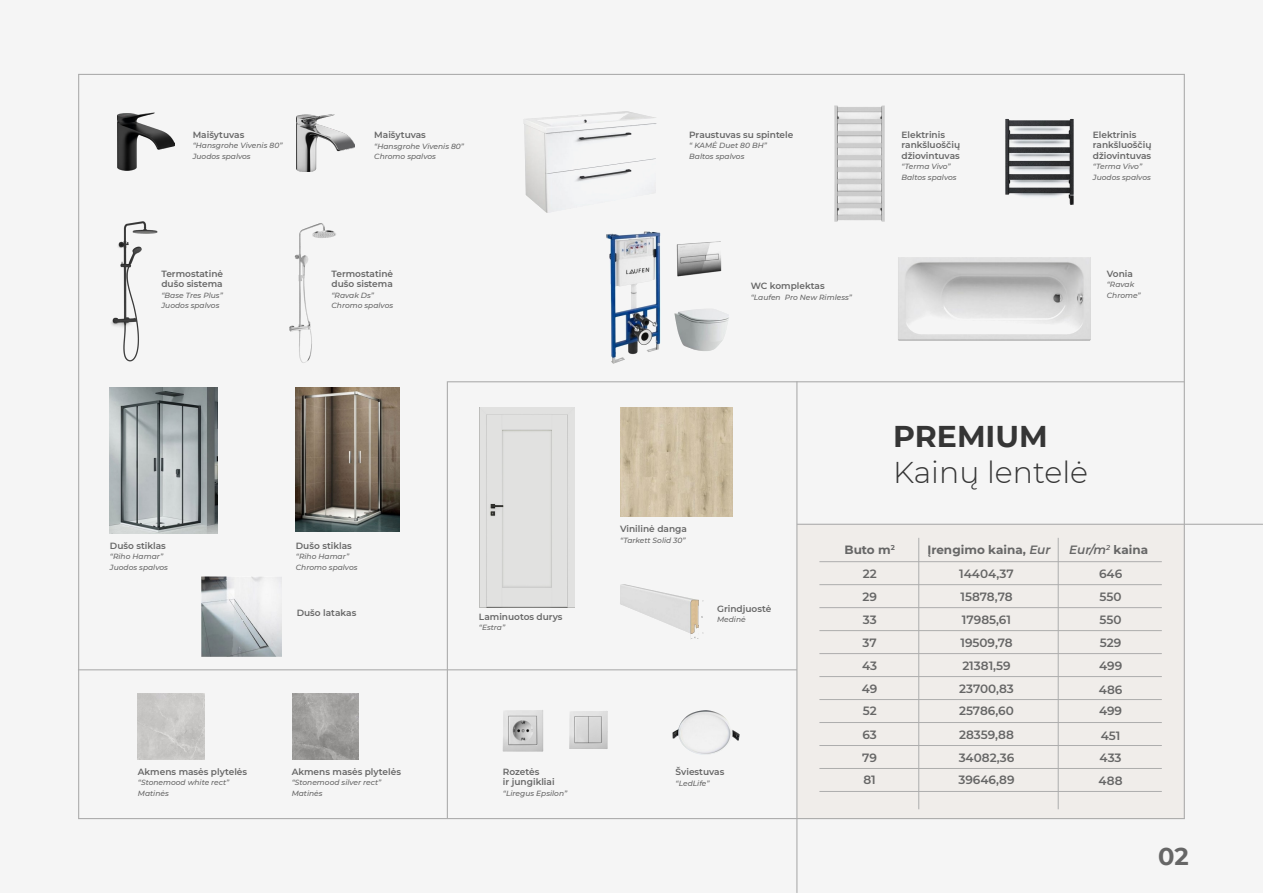
<style>
.page{position:relative;width:1263px;height:893px;background:#f5f5f5}
.page>*{position:absolute;margin:0;border:0;box-sizing:border-box;transform-origin:0 0}
.t1{font:300 30px "Montserrat";color:#353535}
.t2{font:700 30px "Montserrat";color:#353535}
.t3{font:700 24.15px "Montserrat";color:#666}
.t4{font:600 12px/23px "Montserrat";color:#666;text-align:justify}
.t5{font:700 12px "Montserrat";color:#666}
.t6{font:italic 600 12px "Montserrat";color:#666}
.t7{font:600 9px/10.5px "Montserrat";color:#666}
.t8{font:italic 500 7.5px/10.5px "Montserrat";color:#666}
.t9{font:700 7.05px "Montserrat";color:#666}
.s1{font-weight:600;font-style:italic}
.s2{font-weight:700;font-style:normal}
</style>
<div class="page">
<div style="left:797px;top:524px;width:387px;height:295px;background:#f0edea"></div>
<hr style="left:448px;top:381px;width:736px;height:1px;background:#adadad">
<hr style="left:78px;top:669px;width:719px;height:1px;background:#adadad">
<hr style="left:797px;top:524px;width:466px;height:1px;background:#adadad">
<hr style="left:447px;top:381px;width:1px;height:438px;background:#adadad">
<hr style="left:796px;top:381px;width:1px;height:512px;background:#adadad">
<img style="left:78px;top:219px;width:80px;height:144px">
<img style="left:289px;top:223px;width:47px;height:140px">
<img style="left:523px;top:111px;width:134px;height:102px">
<img style="left:202px;top:577px;width:79px;height:79px">
<img style="left:110px;top:387px;width:107px;height:147px">
<img style="left:620px;top:584px;width:84px;height:55px">
<img style="left:296px;top:387px;width:103px;height:144px">
<img style="left:502px;top:710px;width:106px;height:41px">
<img style="left:672px;top:710px;width:68px;height:45px">
<img style="left:620px;top:407px;width:112px;height:110px">
<img style="left:138px;top:693px;width:66px;height:66px">
<img style="left:292px;top:693px;width:67px;height:66px">
<hr style="left:918px;top:538px;width:1px;height:271px;background:#adadad">
<hr style="left:1058px;top:538px;width:1px;height:271px;background:#adadad">
<hr style="left:819px;top:561px;width:343px;height:1px;background:#adadad">
<hr style="left:819px;top:584px;width:343px;height:1px;background:#adadad">
<hr style="left:819px;top:607px;width:343px;height:1px;background:#adadad">
<hr style="left:819px;top:630px;width:343px;height:1px;background:#adadad">
<hr style="left:819px;top:653px;width:343px;height:1px;background:#adadad">
<hr style="left:819px;top:676px;width:343px;height:1px;background:#adadad">
<hr style="left:819px;top:699px;width:343px;height:1px;background:#adadad">
<hr style="left:819px;top:722px;width:343px;height:1px;background:#adadad">
<hr style="left:819px;top:745px;width:343px;height:1px;background:#adadad">
<hr style="left:819px;top:768px;width:343px;height:1px;background:#adadad">
<hr style="left:819px;top:791px;width:343px;height:1px;background:#adadad">
<img style="left:606px;top:231px;width:123px;height:133px">
<img style="left:297px;top:115px;width:57px;height:57px">
<img style="left:117px;top:113px;width:58px;height:57px">
<img style="left:1005px;top:119px;width:69px;height:86px">
<img style="left:834px;top:105px;width:51px;height:117px">
<img style="left:898px;top:257px;width:193px;height:84px">
<div style="left:480px;top:407px;width:94px;height:200px;background:#e1e1e0"></div>
<p class="t7" style="left:193px;top:129px;width:53px">Maišytuvas</p>
<p class="t8" style="left:193px;top:140px;width:91px">“Hansgrohe Vivenis 80”<br>Juodos spalvos</p>
<p class="t7" style="left:374px;top:130px;width:53px">Maišytuvas</p>
<p class="t8" style="left:374px;top:141px;width:91px">“Hansgrohe Vivenis 80”<br>Chromo spalvos</p>
<p class="t7" style="left:689px;top:129px;width:106px">Praustuvas su spintele</p>
<p class="t8" style="left:689px;top:140px;width:79px">“ KAMĖ Duet 80 BH”<br>Baltos spalvos</p>
<p class="t7" style="left:901px;top:129px;width:60px">Elektrinis rankšluoščių džiovintuvas</p>
<p class="t8" style="left:901px;top:161px;width:57px">“Terma Vivo”<br>Baltos spalvos</p>
<p class="t7" style="left:1093px;top:129px;width:60px">Elektrinis rankšluoščių džiovintuvas</p>
<p class="t8" style="left:1093px;top:161px;width:60px">“Terma Vivo”<br>Juodos spalvos</p>
<p class="t7" style="left:161px;top:268px;width:63px">Termostatinė dušo sistema</p>
<p class="t8" style="left:161px;top:290px;width:63px">“Base Tres Plus”<br>Juodos spalvos</p>
<p class="t7" style="left:331px;top:268px;width:63px">Termostatinė dušo sistema</p>
<p class="t8" style="left:331px;top:290px;width:63px">“Ravak Ds”<br>Chromo spalvos</p>
<p class="t7" style="left:751px;top:280px;width:75px">WC komplektas</p>
<p class="t8" style="left:751px;top:291px;width:103px">“Laufen Pro New Rimless”</p>
<p class="t7" style="left:1107px;top:268px;width:28px">Vonia</p>
<p class="t8" style="left:1107px;top:279px;width:35px">“Ravak<br>Chrome”</p>
<h1 class="t2" style="left:893px;top:414px;width:156px">PREMIUM</h1>
<h1 class="t1" style="left:893px;top:451px;width:196px">Kainų lentelė</h1>
<p class="t7" style="left:110px;top:540px;width:57px">Dušo stiklas</p>
<p class="t8" style="left:110px;top:551px;width:60px">“Riho Hamar”<br>Juodos spalvos</p>
<p class="t7" style="left:296px;top:540px;width:57px">Dušo stiklas</p>
<p class="t8" style="left:296px;top:551px;width:63px">“Riho Hamar”<br>Chromo spalvos</p>
<p class="t7" style="left:297px;top:608px;width:61px">Dušo latakas</p>
<p class="t7" style="left:479px;top:611px;width:85px">Laminuotos durys</p>
<p class="t8" style="left:479px;top:622px;width:28px">“Estra”</p>
<p class="t7" style="left:620px;top:524px;width:68px">Vinilinė danga</p>
<p class="t8" style="left:620px;top:535px;width:67px">“Tarkett Solid 30”</p>
<p class="t7" style="left:717px;top:603px;width:56px">Grindjuostė</p>
<p class="t8" style="left:717px;top:614px;width:30px">Medinė</p>
<p class="t7" style="left:138px;top:766px;width:111px">Akmens masės plytelės</p>
<p class="t8" style="left:138px;top:777px;width:93px">“Stonemood white rect”<br>Matinės</p>
<p class="t7" style="left:292px;top:766px;width:111px">Akmens masės plytelės</p>
<p class="t8" style="left:292px;top:777px;width:91px">“Stonemood silver rect”<br>Matinės</p>
<p class="t7" style="left:503px;top:766px;width:53px">Rozetės<br>ir jungikliai</p>
<p class="t8" style="left:503px;top:788px;width:66px">“Liregus Epsilon”</p>
<p class="t7" style="left:676px;top:766px;width:50px">Šviestuvas</p>
<p class="t8" style="left:676px;top:778px;width:36px">“LedLife”</p>
<h3 class="t5" style="left:927px;top:541px;width:125px">Įrengimo kaina, <span class="s1">Eur</span></h3>
<h3 class="t6" style="left:1069px;top:541px;width:80px">Eur/m<sup>2</sup> <span class="s2">kaina</span></h3>
<h3 class="t5" style="left:844px;top:541px;width:48px">Buto m</h3>
<p class="t9" style="left:891px;top:542px;width:6px">2</p>
<h3 class="t4" style="left:862px;top:561px;width:16px">22<br>29<br>33</h3>
<h3 class="t4" style="left:959px;top:561px;width:56px">14404,37<br>15878,78<br>17985,61</h3>
<h3 class="t4" style="left:1099px;top:562px;width:25px">646<br>550<br>550</h3>
<h3 class="t4" style="left:863px;top:630px;width:16px">37</h3>
<h3 class="t4" style="left:960px;top:630px;width:54px">19509,78</h3>
<h3 class="t4" style="left:1100px;top:631px;width:23px">529</h3>
<h3 class="t4" style="left:862px;top:654px;width:17px">43</h3>
<h3 class="t4" style="left:962px;top:654px;width:50px">21381,59</h3>
<h3 class="t4" style="left:1099px;top:654px;width:25px">499</h3>
<h3 class="t4" style="left:862px;top:677px;width:17px">49</h3>
<h3 class="t4" style="left:959px;top:677px;width:56px">23700,83</h3>
<h3 class="t4" style="left:1099px;top:677px;width:25px">486</h3>
<h3 class="t4" style="left:863px;top:698px;width:15px">52</h3>
<h3 class="t4" style="left:959px;top:698px;width:56px">25786,60</h3>
<h3 class="t4" style="left:1099px;top:699px;width:25px">499</h3>
<h3 class="t4" style="left:862px;top:723px;width:16px">63</h3>
<h3 class="t4" style="left:959px;top:723px;width:56px">28359,88</h3>
<h3 class="t4" style="left:1101px;top:723px;width:21px">451</h3>
<h3 class="t4" style="left:862px;top:745px;width:16px">79</h3>
<h3 class="t4" style="left:959px;top:745px;width:57px">34082,36</h3>
<h3 class="t4" style="left:1099px;top:746px;width:23px">433</h3>
<h3 class="t4" style="left:863px;top:768px;width:14px">81</h3>
<h3 class="t4" style="left:958px;top:768px;width:58px">39646,89</h3>
<h3 class="t4" style="left:1099px;top:769px;width:25px">488</h3>
<h2 class="t3" style="left:1158px;top:839px;width:32px">02</h2>
</div>
